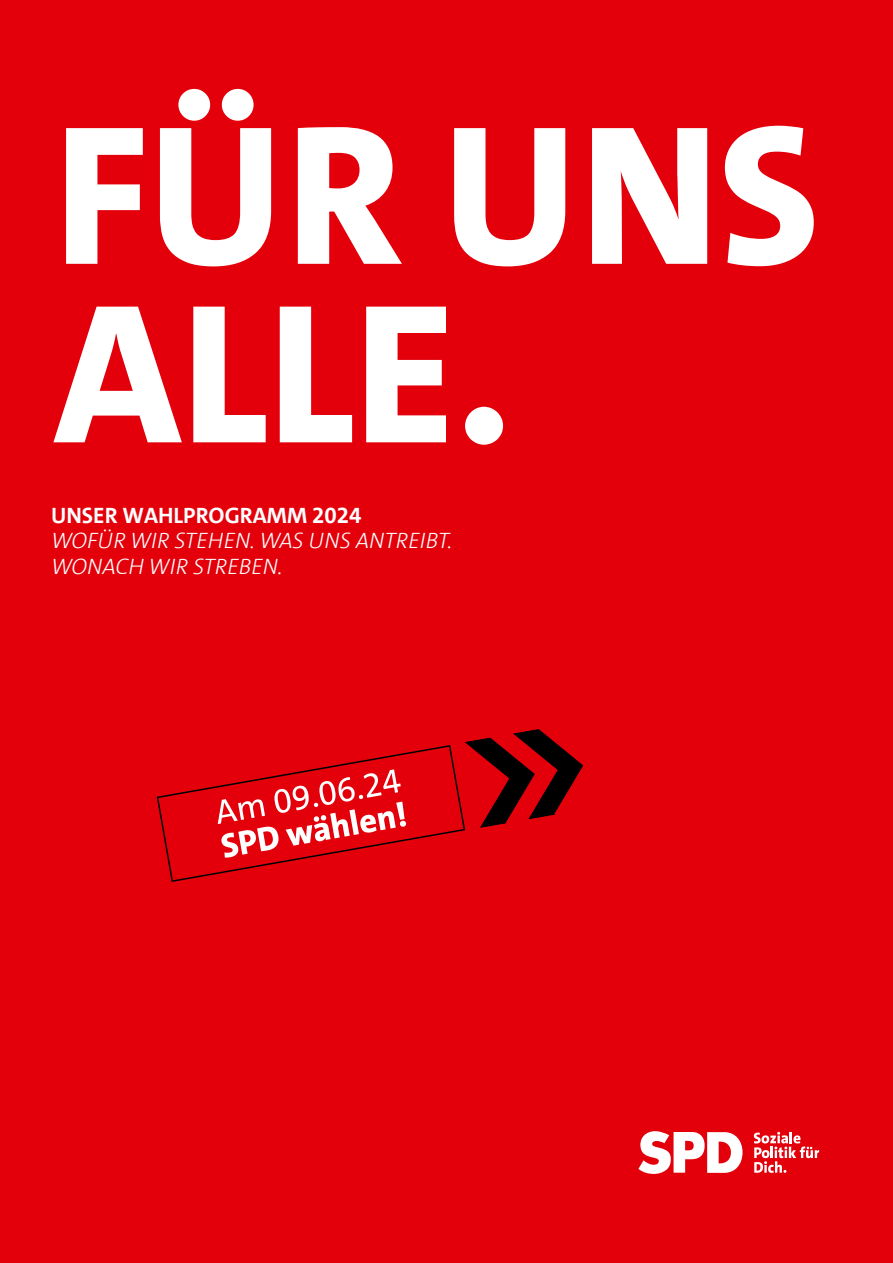
<style>
.page{position:relative;width:893px;height:1263px;background:#e3000b}
.page>*{position:absolute;margin:0;border:0;box-sizing:border-box;transform-origin:0 0}
.t1{font:800 201px/178.5px "SPD The Sans";color:#fff}
.t2{font:italic 300 22.5px/25.5px "SPD The Sans";color:#fff}
.t3{font:700 22.5px "SPD The Sans";color:#fff}
</style>
<div class="page">
<svg style="left:638px;top:1131px;width:104px;height:43px"></svg>
<svg style="left:754px;top:1132px;width:65px;height:41px"></svg>
<svg style="left:156px;top:729px;width:427px;height:153px"></svg>
<h1 class="t1" style="left:54px;top:108px;width:767px">FÜR UNS<br>ALLE.</h1>
<p class="t3" style="left:51px;top:501px;width:312px">UNSER WAHLPROGRAMM 2024</p>
<p class="t2" style="left:51px;top:528px;width:403px">WOFÜR WIR STEHEN. WAS UNS ANTREIBT.<br>WONACH WIR STREBEN.</p>
</div>
